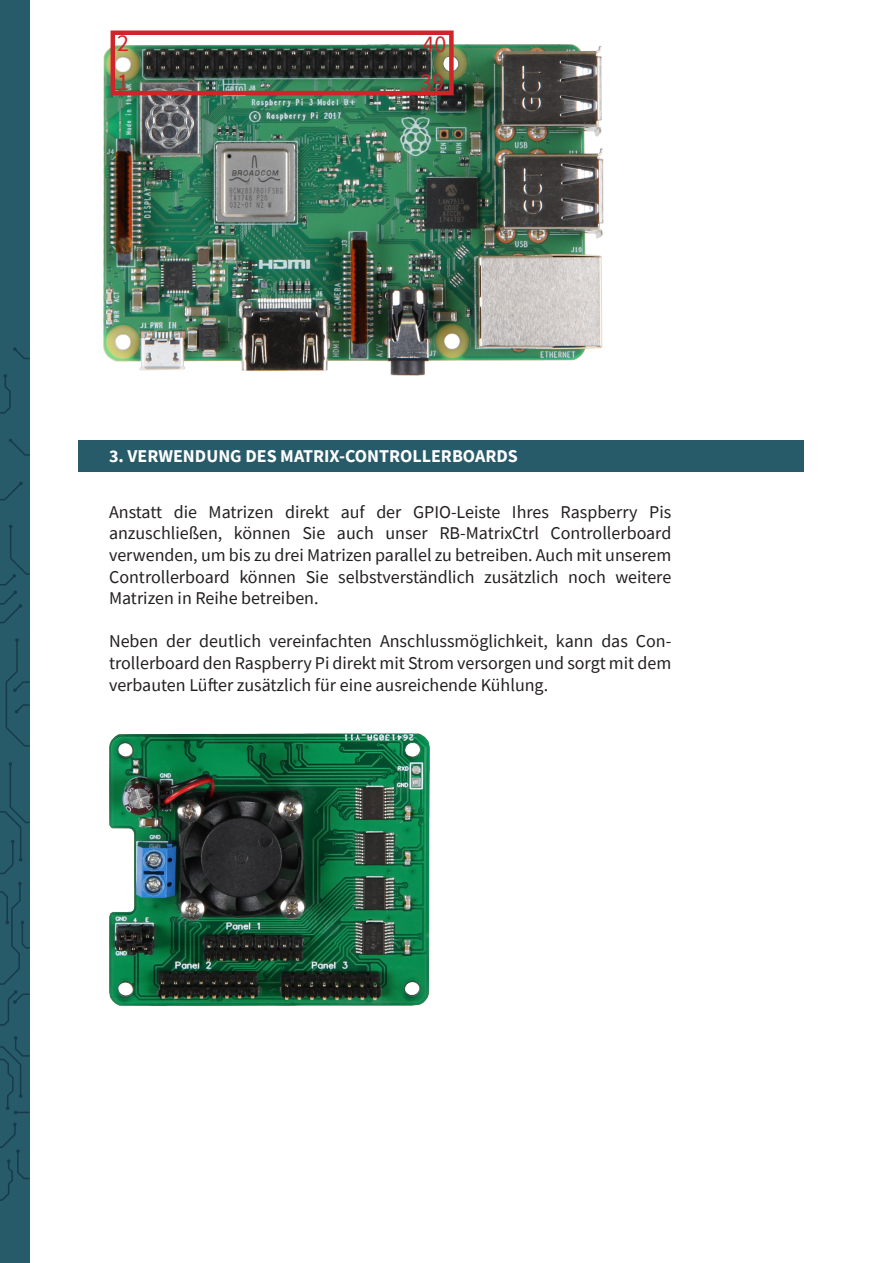
<style>
.page{position:relative;width:893px;height:1263px;background:#fff}
.page>*{position:absolute;margin:0;border:0;box-sizing:border-box;transform-origin:0 0}
.t1{font:24px "Source Sans Pro";color:#d1232a}
.t2{font:18px/21.6px "Source Sans Pro";color:#231f20;text-align:justify}
.t3{font:700 18px "Source Sans Pro";color:#fff}
</style>
<div class="page">
<div style="left:0;top:0;width:30px;height:1263px;background:#275b6a"></div>
<svg style="left:0;top:1122px;width:30px;height:79px"></svg>
<svg style="left:0;top:1036px;width:30px;height:78px"></svg>
<svg style="left:0;top:882px;width:30px;height:144px"></svg>
<svg style="left:0;top:762px;width:30px;height:112px"></svg>
<svg style="left:5px;top:638px;width:25px;height:109px"></svg>
<svg style="left:0;top:525px;width:30px;height:99px"></svg>
<svg style="left:0;top:482px;width:23px;height:19px"></svg>
<svg style="left:9px;top:438px;width:21px;height:18px"></svg>
<svg style="left:0;top:374px;width:11px;height:40px"></svg>
<svg style="left:13px;top:347px;width:17px;height:12px"></svg>
<img style="left:104px;top:45px;width:500px;height:331px">
<div style="left:111px;top:31px;width:343px;height:64px;border:4px solid #d1232a"></div>
<div style="left:79px;top:440px;width:725px;height:32px;background:#275b6a"></div>
<img style="left:110px;top:733px;width:319px;height:273px">
<p class="t1" style="left:117px;top:28px;width:13px">2</p>
<p class="t1" style="left:117px;top:67px;width:13px">1</p>
<p class="t1" style="left:422px;top:29px;width:25px">40</p>
<p class="t1" style="left:420px;top:67px;width:25px">39</p>
<p class="t3" style="left:109px;top:444px;width:410px">3. VERWENDUNG DES MATRIX-CONTROLLERBOARDS</p>
<p class="t2" style="left:109px;top:501px;width:564px">Anstatt die Matrizen direkt auf der GPIO-Leiste Ihres Raspberry Pis anzuschließen, können Sie auch unser RB-MatrixCtrl Controllerboard verwenden, um bis zu drei Matrizen parallel zu betreiben. Auch mit unserem Controllerboard können Sie selbstverständlich zusätzlich noch weitere Matrizen in Reihe betreiben.</p>
<p class="t2" style="left:109px;top:630px;width:564px">Neben der deutlich vereinfachten Anschlussmöglichkeit, kann das Con&shy;trollerboard den Raspberry Pi direkt mit Strom versorgen und sorgt mit dem verbauten Lüfter zusätzlich für eine ausreichende Kühlung.</p>
</div>
